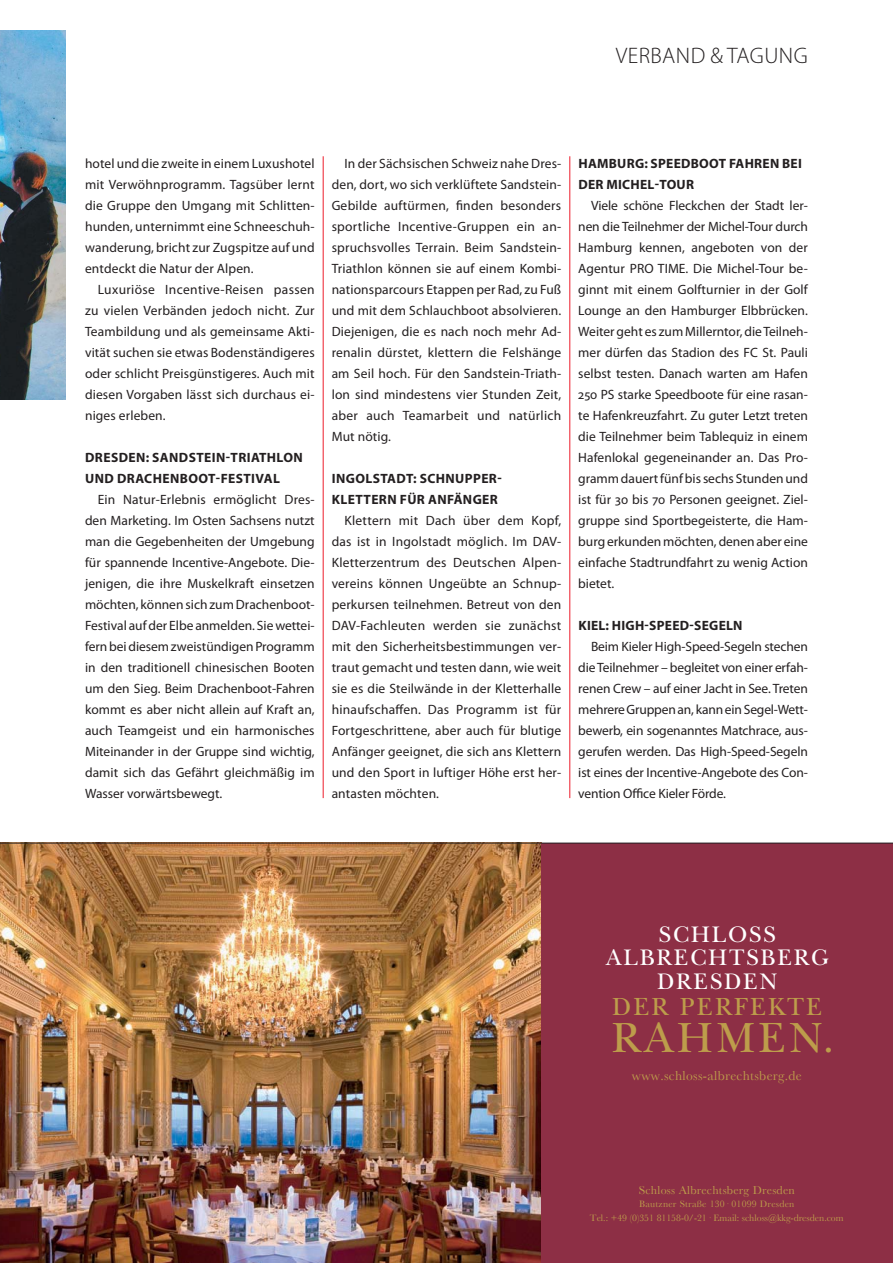
<style>
.page{position:relative;width:893px;height:1263px;background:#fff}
.page>*{position:absolute;margin:0;border:0;box-sizing:border-box;transform-origin:0 0}
.t1{font:43.95px "New Baskerville";letter-spacing:.08em;color:#bd9d4b}
.t2{font:25.8px "New Baskerville";letter-spacing:.08em;color:#bd9d4b}
.t3{font:23.4px/23.4px "New Baskerville";letter-spacing:.08em;color:#fff;text-align:center}
.t4{font:300 22.5px "Myriad Pro";letter-spacing:.02em;color:#231f20}
.t5{font:13.5px/21px "Myriad Pro";letter-spacing:.01em;color:#231f20;text-align:justify}
.t6{font:700 13.5px/21px "Myriad Pro";letter-spacing:.03em;color:#231f20}
.t7{font:13.5px "Baskerville";letter-spacing:.025em;color:#bd9d4b}
.t8{font:12px "Baskerville";letter-spacing:.02em;color:#bd9d4b}
.t9{font:9.75px/13.5px "Baskerville";color:#bd9d4b;text-align:center}
</style>
<div class="page">
<hr style="left:323px;top:156px;width:1px;height:642px;background:#ed1c2b">
<hr style="left:570px;top:156px;width:1px;height:642px;background:#ed1c2b">
<img style="left:0;top:844px;width:541px;height:419px">
<div style="left:541px;top:843px;width:352px;height:420px;background:#8d2f45"></div>
<hr style="left:0;top:843px;width:893px;height:1px;background:#231f20">
<img style="left:0;top:30px;width:66px;height:369px">
<h3 class="t4" style="left:616px;top:47px;width:193px">VERBAND &amp; TAGUNG</h3>
<p class="t5" style="left:85px;top:154px;width:231px">hotel und die zweite in einem Luxushotel mit Verwöhnprogramm. Tagsüber lernt die Gruppe den Umgang mit Schlitten&shy;hunden, unternimmt eine Schneeschuh&shy;wanderung, bricht zur Zugspitze auf und entdeckt die Natur der Alpen.</p>
<p class="t5" style="left:85px;top:280px;width:231px;text-indent:13px">Luxuriöse Incentive-Reisen passen zu vielen Verbänden jedoch nicht. Zur Teambildung und als gemeinsame Akti&shy;vität suchen sie etwas Bodenständigeres oder schlicht Preisgünstigeres. Auch mit diesen Vorgaben lässt sich durchaus ei&shy;niges erleben.</p>
<p class="t6" style="left:85px;top:448px;width:219px">DRESDEN: SANDSTEIN-TRIATHLON<br>UND DRACHENBOOT-FESTIVAL</p>
<p class="t5" style="left:85px;top:490px;width:231px;text-indent:13px">Ein Natur-Erlebnis ermöglicht Dres&shy;den Marketing. Im Osten Sachsens nutzt man die Gegebenheiten der Umgebung für spannende Incentive-Angebote. Die&shy;jenigen, die ihre Muskelkraft einsetzen möchten, können sich zum Drachenboot-Festival auf der Elbe anmelden. Sie wettei&shy;fern bei diesem zweistündigen Programm in den traditionell chinesischen Booten um den Sieg. Beim Drachenboot-Fahren kommt es aber nicht allein auf Kraft an, auch Teamgeist und ein harmonisches Miteinander in der Gruppe sind wichtig, damit sich das Gefährt gleichmäßig im Wasser vorwärtsbewegt.</p>
<p class="t5" style="left:332px;top:154px;width:231px;text-indent:13px">In der Sächsischen Schweiz nahe Dres&shy;den, dort, wo sich verklüftete Sandstein-Gebilde auftürmen, finden besonders sportliche Incentive-Gruppen ein an&shy;spruchsvolles Terrain. Beim Sandstein-Triathlon können sie auf einem Kombi&shy;nationsparcours Etappen per Rad, zu Fuß und mit dem Schlauchboot absolvieren.<br>Diejenigen, die es nach noch mehr Ad&shy;renalin dürstet, klettern die Felshänge am Seil hoch. Für den Sandstein-Triath&shy;lon sind mindestens vier Stunden Zeit, aber auch Teamarbeit und natürlich Mut nötig.</p>
<p class="t6" style="left:332px;top:469px;width:171px">INGOLSTADT: SCHNUPPER-<br>KLETTERN FÜR ANFÄNGER</p>
<p class="t5" style="left:332px;top:511px;width:231px;text-indent:13px">Klettern mit Dach über dem Kopf, das ist in Ingolstadt möglich. Im DAV-Kletterzentrum des Deutschen Alpen&shy;vereins können Ungeübte an Schnup&shy;perkursen teilnehmen. Betreut von den DAV-Fachleuten werden sie zunächst mit den Sicherheitsbestimmungen ver&shy;traut gemacht und testen dann, wie weit sie es die Steilwände in der Kletterhalle hinaufschaffen. Das Programm ist für Fortgeschrittene, aber auch für blutige Anfänger geeignet, die sich ans Klettern und den Sport in luftiger Höhe erst her&shy;antasten möchten.</p>
<p class="t6" style="left:578px;top:154px;width:225px">HAMBURG: SPEEDBOOT FAHREN BEI<br>DER MICHEL-TOUR</p>
<p class="t5" style="left:578px;top:196px;width:231px;text-indent:13px">Viele schöne Fleckchen der Stadt ler&shy;nen die Teilnehmer der Michel-Tour durch Hamburg kennen, angeboten von der Agentur PRO TIME. Die Michel-Tour be&shy;ginnt mit einem Golfturnier in der Golf Lounge an den Hamburger Elbbrücken.<br>Weiter geht es zum Millerntor, die Teilneh&shy;mer dürfen das Stadion des FC St. Pauli selbst testen. Danach warten am Hafen 250 PS starke Speedboote für eine rasan&shy;te Hafenkreuzfahrt. Zu guter Letzt treten die Teilnehmer beim Tablequiz in einem Hafenlokal gegeneinander an. Das Pro&shy;gramm dauert fünf bis sechs Stunden und ist für 30 bis 70 Personen geeignet. Ziel&shy;gruppe sind Sportbegeisterte, die Ham&shy;burg erkunden möchten, denen aber eine einfache Stadtrundfahrt zu wenig Action bietet.</p>
<p class="t6" style="left:578px;top:616px;width:166px">KIEL: HIGH-SPEED-SEGELN</p>
<p class="t5" style="left:578px;top:637px;width:231px;text-indent:13px">Beim Kieler High-Speed-Segeln stechen die Teilnehmer – begleitet von einer erfah&shy;renen Crew – auf einer Jacht in See. Treten mehrere Gruppen an, kann ein Segel-Wett&shy;bewerb, ein sogenanntes Matchrace, aus&shy;gerufen werden. Das High-Speed-Segeln ist eines der Incentive-Angebote des Con&shy;vention Office Kieler Förde.</p>
<h3 class="t3" style="left:606px;top:925px;width:224px">SCHLOSS<br>ALBRECHTSBERG<br>DRESDEN</h3>
<h2 class="t2" style="left:612px;top:997px;width:211px">DER PERFEKTE</h2>
<h1 class="t1" style="left:612px;top:1022px;width:224px">RAHMEN.</h1>
<p class="t7" style="left:632px;top:1068px;width:171px">www.schloss-albrechtsberg.de</p>
<p class="t8" style="left:639px;top:1183px;width:158px">Schloss Albrechtsberg Dresden</p>
<p class="t9" style="left:590px;top:1197px;width:255px">Bautzner Straße 130· 01099 Dresden<br>Tel.: +49 (0)351 81158-0/-21· Email: schloss@kkg-dresden.com</p>
</div>
